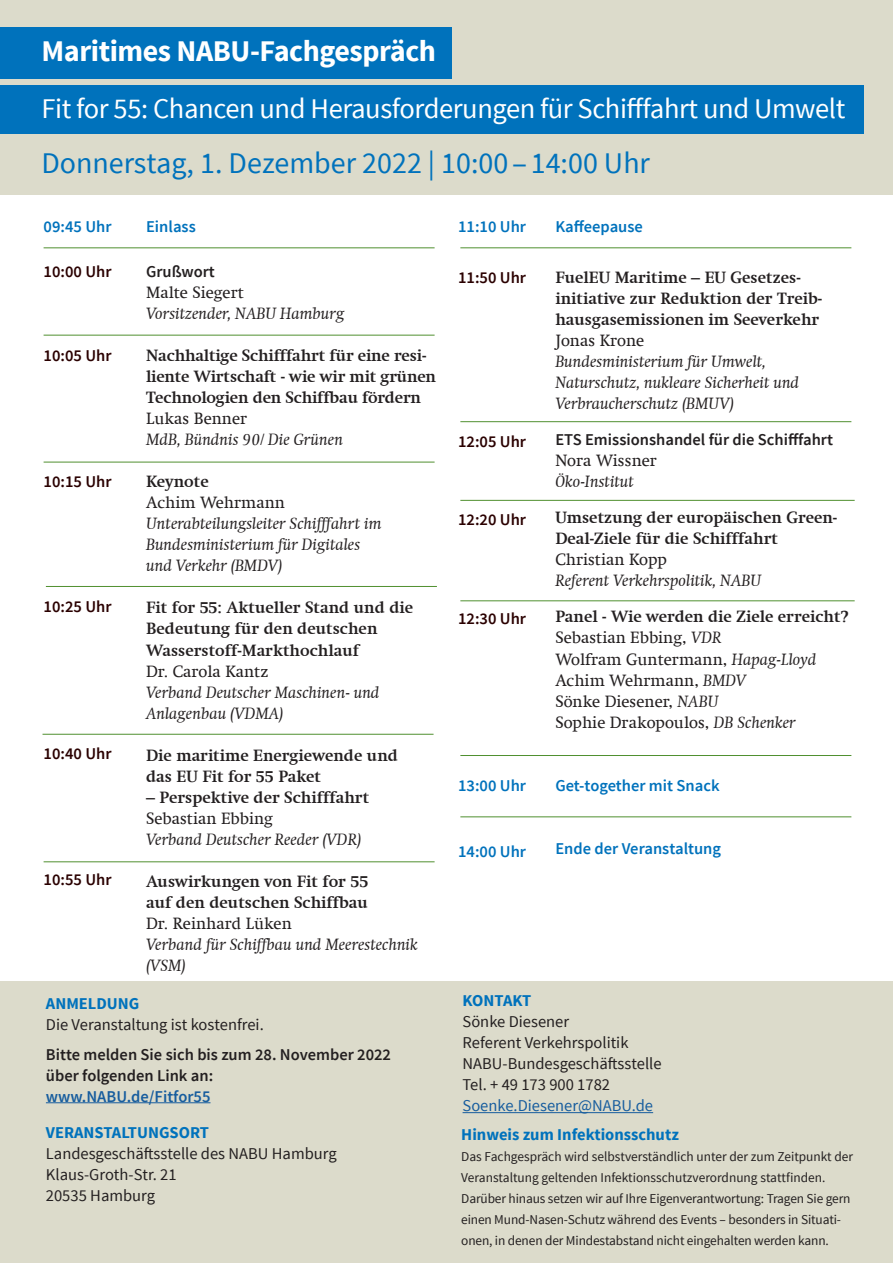
<style>
.page{position:relative;width:893px;height:1263px;background:#fff}
.page>*{position:absolute;margin:0;border:0;box-sizing:border-box;transform-origin:0 0}
.t1{font:30px "Source Sans Pro";color:#0072bc}
.t2{font:700 30px "Source Sans Pro";letter-spacing:-.015em;color:#fff}
.t3{font:28.5px "Source Sans Pro";letter-spacing:-.015em;color:#fff}
.t4{font:700 16.5px/21px "Swift Com";color:#231f20}
.t5{font:italic 16.5px/21px "Swift Com";color:#231f20}
.t6{font:16.5px/21px "Swift Com";color:#231f20}
.t7{font:16.5px/21px "Source Sans Pro";color:#231f20}
.t8{font:600 16.5px/21px "Source Sans Pro";color:#231f20}
.t9{font:600 16.5px "Source Sans Pro";color:#0072bc}
.t10{font:600 16.5px "Source Sans Pro";color:#2a0000}
.t11{font:700 16.5px "Source Sans Pro";color:#0072bc}
.t12{font:16.5px "Source Sans Pro";color:#175d9e}
.t13{font:600 16.5px "Source Sans Pro";color:#175d9e}
.t14{font:13.5px/21px "Source Sans Pro";letter-spacing:-.01em;color:#231f20}
.s1{font-family:"Swift Com";font-weight:400}
.s2{font-style:italic}
.s3{font-family:"Source Sans Pro";font-weight:600}
</style>
<div class="page">
<div style="left:0;top:0;width:893px;height:195px;background:#dcdbcb"></div>
<div style="left:0;top:981px;width:893px;height:282px;background:#dcdbcb"></div>
<hr style="left:46px;top:1102px;width:164px;height:1px;background:#175d9e">
<hr style="left:463px;top:1112px;width:190px;height:1px;background:#175d9e">
<div style="left:0;top:27px;width:452px;height:52px;background:#0072bc"></div>
<hr style="left:44px;top:335px;width:391px;height:1px;background:#509030">
<div style="left:0;top:85px;width:863px;height:49px;background:#0072bc"></div>
<hr style="left:460px;top:600px;width:395px;height:1px;background:#509030">
<hr style="left:460px;top:500px;width:395px;height:1px;background:#509030">
<hr style="left:44px;top:462px;width:391px;height:1px;background:#509030">
<hr style="left:46px;top:586px;width:391px;height:1px;background:#509030">
<hr style="left:43px;top:734px;width:391px;height:1px;background:#509030">
<hr style="left:44px;top:861px;width:391px;height:1px;background:#509030">
<hr style="left:44px;top:247px;width:391px;height:1px;background:#509030">
<hr style="left:460px;top:755px;width:391px;height:1px;background:#509030">
<hr style="left:460px;top:816px;width:391px;height:1px;background:#509030">
<hr style="left:460px;top:247px;width:391px;height:1px;background:#509030">
<hr style="left:460px;top:421px;width:391px;height:1px;background:#509030">
<p class="t2" style="left:41px;top:31px;width:396px">Maritimes NABU-Fachgespräch</p>
<p class="t3" style="left:41px;top:91px;width:805px">Fit for 55: Chancen und Herausforderungen für Schifffahrt und Umwelt</p>
<p class="t1" style="left:41px;top:145px;width:610px">Donnerstag, 1. Dezember 2022 | 10:00 ‒ 14:00 Uhr</p>
<p class="t9" style="left:555px;top:217px;width:89px">Kaffeepause</p>
<p class="t4" style="left:555px;top:267px;width:247px">FuelEU Maritime – EU Gesetzes-</p>
<p class="t4" style="left:555px;top:288px;width:268px">initiative zur Reduktion der Treib&shy;hausgasemissionen im Seeverkehr</p>
<p class="t6" style="left:555px;top:330px;width:90px">Jonas Krone</p>
<p class="t5" style="left:555px;top:351px;width:212px">Bundesministerium für Umwelt,</p>
<p class="t5" style="left:555px;top:372px;width:245px">Naturschutz, nukleare Sicherheit und</p>
<p class="t5" style="left:555px;top:393px;width:180px">Verbraucherschutz (BMUV)</p>
<p class="t8" style="left:555px;top:430px;width:279px">ETS Emissionshandel für die Schifffahrt<br><span class="s1">Nora Wissner</span></p>
<p class="t5" style="left:555px;top:471px;width:80px">Öko-Institut</p>
<p class="t4" style="left:555px;top:507px;width:283px">Umsetzung der europäischen Green-<br>Deal-Ziele für die Schifffahrt</p>
<p class="t6" style="left:555px;top:549px;width:113px">Christian Kopp</p>
<p class="t5" style="left:555px;top:570px;width:207px">Referent Verkehrspolitik, NABU</p>
<p class="t4" style="left:555px;top:606px;width:295px">Panel - Wie werden die Ziele erreicht?</p>
<p class="t6" style="left:555px;top:627px;width:262px">Sebastian Ebbing, <span class="s2">VDR<br></span>Wolfram Guntermann, <span class="s2">Hapag-Lloyd<br></span>Achim Wehrmann, <span class="s2">BMDV<br></span>Sönke Diesener, <span class="s2">NABU<br></span>Sophie Drakopoulos, <span class="s2">DB Schenker</span></p>
<p class="t9" style="left:146px;top:217px;width:51px">Einlass</p>
<p class="t6" style="left:146px;top:261px;width:99px"><span class="s3">Grußwort<br></span>Malte Siegert</p>
<p class="t5" style="left:146px;top:303px;width:200px">Vorsitzender, NABU Hamburg</p>
<p class="t4" style="left:146px;top:345px;width:291px">Nachhaltige Schifffahrt für eine resi&shy;liente Wirtschaft - wie wir mit grünen<br>Technologien den Schiffbau fördern</p>
<p class="t6" style="left:146px;top:408px;width:103px">Lukas Benner</p>
<p class="t5" style="left:146px;top:429px;width:198px">MdB, Bündnis 90/ Die Grünen</p>
<p class="t4" style="left:146px;top:471px;width:64px">Keynote</p>
<p class="t6" style="left:146px;top:492px;width:140px">Achim Wehrmann</p>
<p class="t5" style="left:146px;top:513px;width:237px">Unterabteilungsleiter Schifffahrt im</p>
<p class="t5" style="left:146px;top:534px;width:216px">Bundesministerium für Digitales</p>
<p class="t5" style="left:146px;top:555px;width:138px">und Verkehr (BMDV)</p>
<p class="t4" style="left:146px;top:597px;width:269px">Fit for 55: Aktueller Stand und die<br>Bedeutung für den deutschen</p>
<p class="t4" style="left:146px;top:639px;width:214px">Wasserstoff-Markthochlauf</p>
<p class="t6" style="left:146px;top:660px;width:124px">Dr. Carola Kantz</p>
<p class="t5" style="left:146px;top:681px;width:235px">Verband Deutscher Maschinen- und</p>
<p class="t5" style="left:146px;top:702px;width:139px">Anlagenbau (VDMA)</p>
<p class="t4" style="left:146px;top:744px;width:253px">Die maritime Energiewende und</p>
<p class="t4" style="left:146px;top:765px;width:177px">das EU Fit for 55 Paket</p>
<p class="t4" style="left:146px;top:786px;width:225px">– Perspektive der Schifffahrt</p>
<p class="t6" style="left:146px;top:807px;width:128px">Sebastian Ebbing</p>
<p class="t5" style="left:146px;top:828px;width:217px">Verband Deutscher Reeder (VDR)</p>
<p class="t4" style="left:146px;top:870px;width:224px">Auswirkungen von Fit for 55</p>
<p class="t4" style="left:146px;top:891px;width:223px">auf den deutschen Schiffbau</p>
<p class="t6" style="left:146px;top:912px;width:147px">Dr. Reinhard Lüken</p>
<p class="t5" style="left:146px;top:933px;width:273px">Verband für Schiffbau und Meerestechnik (VSM)</p>
<p class="t9" style="left:458px;top:217px;width:69px">11:10 Uhr</p>
<p class="t10" style="left:458px;top:268px;width:69px">11:50 Uhr</p>
<p class="t9" style="left:44px;top:217px;width:69px">09:45 Uhr</p>
<p class="t10" style="left:44px;top:262px;width:69px">10:00 Uhr</p>
<p class="t10" style="left:44px;top:346px;width:69px">10:05 Uhr</p>
<p class="t10" style="left:458px;top:431px;width:69px">12:05 Uhr</p>
<p class="t10" style="left:44px;top:472px;width:69px">10:15 Uhr</p>
<p class="t10" style="left:458px;top:509px;width:69px">12:20 Uhr</p>
<p class="t10" style="left:44px;top:596px;width:69px">10:25 Uhr</p>
<p class="t10" style="left:458px;top:608px;width:69px">12:30 Uhr</p>
<p class="t10" style="left:44px;top:743px;width:69px">10:40 Uhr</p>
<p class="t9" style="left:555px;top:775px;width:166px">Get-together mit Snack</p>
<p class="t9" style="left:458px;top:775px;width:69px">13:00 Uhr</p>
<p class="t9" style="left:555px;top:838px;width:167px">Ende der Veranstaltung</p>
<p class="t9" style="left:458px;top:841px;width:69px">14:00 Uhr</p>
<p class="t10" style="left:44px;top:869px;width:69px">10:55 Uhr</p>
<p class="t11" style="left:46px;top:992px;width:95px">ANMELDUNG</p>
<p class="t7" style="left:46px;top:1014px;width:219px">Die Veranstaltung ist kostenfrei.</p>
<p class="t8" style="left:46px;top:1044px;width:347px">Bitte melden Sie sich bis zum 28. November 2022</p>
<p class="t8" style="left:46px;top:1065px;width:169px">über folgenden Link an:</p>
<p class="t13" style="left:46px;top:1086px;width:166px">www.NABU.de/Fitfor55</p>
<p class="t11" style="left:46px;top:1122px;width:165px">VERANSTALTUNGSORT</p>
<p class="t7" style="left:46px;top:1143px;width:292px">Landesgeschäftsstelle des NABU Hamburg<br>Klaus-Groth-Str. 21</p>
<p class="t7" style="left:46px;top:1185px;width:111px">20535 Hamburg</p>
<p class="t11" style="left:463px;top:990px;width:70px">KONTAKT</p>
<p class="t7" style="left:463px;top:1012px;width:108px">Sönke Diesener</p>
<p class="t7" style="left:463px;top:1033px;width:167px">Referent Verkehrspolitik</p>
<p class="t7" style="left:463px;top:1054px;width:201px">NABU-Bundesgeschäftsstelle<br>Tel. + 49 173 900 1782</p>
<p class="t12" style="left:463px;top:1096px;width:192px">Soenke.Diesener@NABU.de</p>
<p class="t11" style="left:461px;top:1124px;width:219px">Hinweis zum Infektionsschutz</p>
<p class="t14" style="left:461px;top:1146px;width:393px">Das Fachgespräch wird selbstverständlich unter der zum Zeitpunkt der<br>Veranstaltung geltenden Infektionsschutzverordnung stattfinden.</p>
<p class="t14" style="left:461px;top:1188px;width:391px">Darüber hinaus setzen wir auf Ihre Eigenverantwortung: Tragen Sie gern einen Mund-Nasen-Schutz während des Events – besonders in Situati&shy;onen, in denen der Mindestabstand nicht eingehalten werden kann.</p>
</div>
